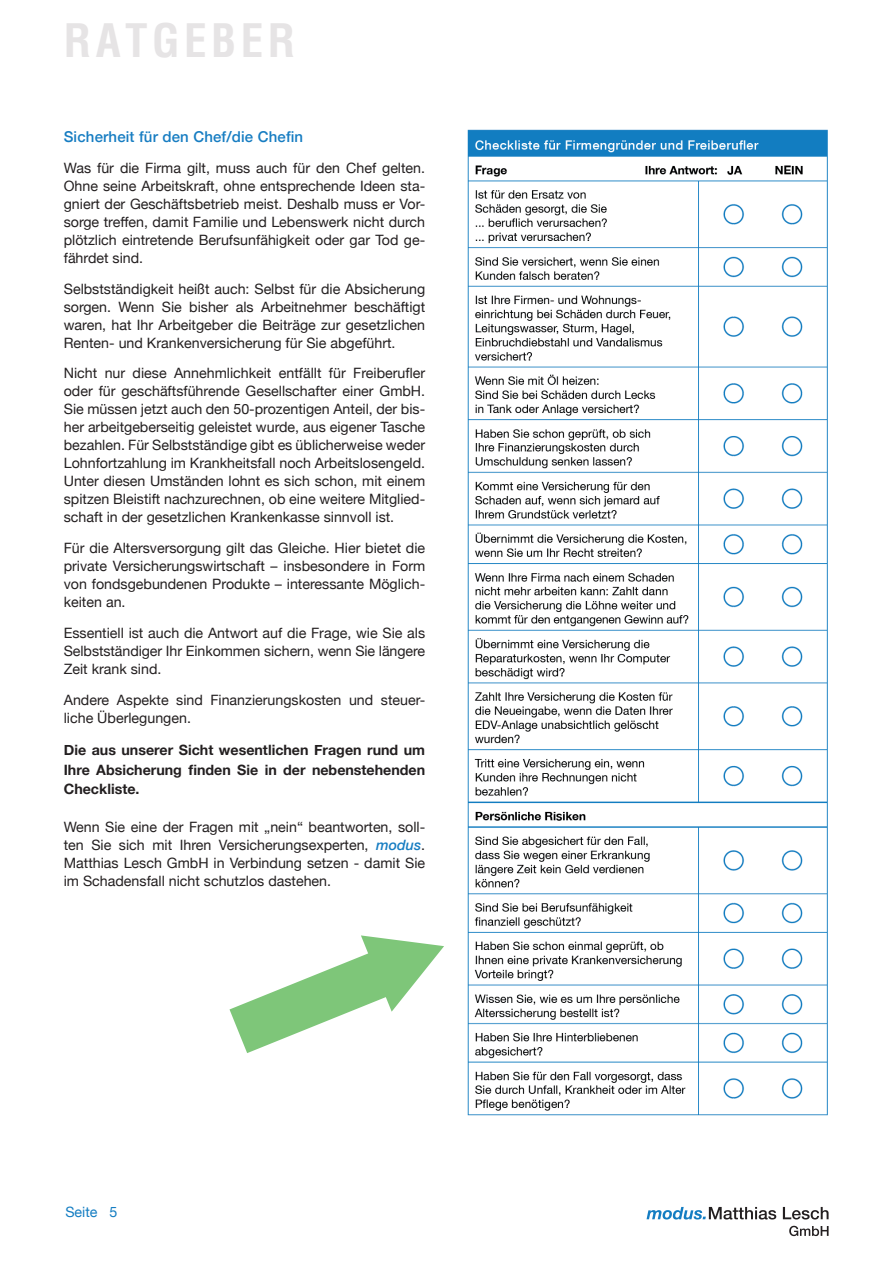
<style>
.page{position:relative;width:893px;height:1263px;background:#fff}
.page>*{position:absolute;margin:0;border:0;box-sizing:border-box;transform-origin:0 0}
.t1{font:700 condensed 45px "Helvetica";letter-spacing:.1em;color:#e6e4e5}
.t2{font:500 15px "Helvetica Neue";letter-spacing:.01em;color:#177dc2}
.t3{font:14.25px/18px "Helvetica Neue";color:#231f20;text-align:justify}
.t4{font:700 14.25px/19.5px "Helvetica Neue";color:#231f20;text-align:justify}
.t5{font:14.25px "Helvetica Neue";color:#147dc2}
.s1{font-weight:500;font-style:italic;color:#177dc2}
</style>
<div class="page">
<svg style="left:789px;top:1226px;width:40px;height:10px"></svg>
<svg style="left:646px;top:1207px;width:182px;height:12px"></svg>
<svg style="left:229px;top:935px;width:215px;height:118px"></svg>
<img style="left:467px;top:129px;width:361px;height:987px">
<h1 class="t1" style="left:64px;top:11px;width:233px">RATGEBER</h1>
<p class="t2" style="left:64px;top:125px;width:241px">Sicherheit für den Chef/die Chefin</p>
<p class="t3" style="left:64px;top:160px;width:363px">Was für die Firma gilt, muss auch für den Chef gelten.<br>Ohne seine Arbeitskraft, ohne entsprechende Ideen sta&shy;gniert der Geschäftsbetrieb meist. Deshalb muss er Vor&shy;sorge treffen, damit Familie und Lebenswerk nicht durch plötzlich eintretende Berufsunfähigkeit oder gar Tod ge&shy;fährdet sind.</p>
<p class="t3" style="left:64px;top:280px;width:363px">Selbstständigkeit heißt auch: Selbst für die Absicherung sorgen. Wenn Sie bisher als Arbeitnehmer beschäftigt waren, hat Ihr Arbeitgeber die Beiträge zur gesetzlichen Renten- und Krankenversicherung für Sie abgeführt.</p>
<p class="t3" style="left:64px;top:365px;width:363px">Nicht nur diese Annehmlichkeit entfällt für Freiberufler oder für geschäftsführende Gesellschafter einer GmbH.<br>Sie müssen jetzt auch den 50-prozentigen Anteil, der bis&shy;her arbeitgeberseitig geleistet wurde, aus eigener Tasche bezahlen. Für Selbstständige gibt es üblicherweise weder Lohnfortzahlung im Krankheitsfall noch Arbeitslosengeld.<br>Unter diesen Umständen lohnt es sich schon, mit einem spitzen Bleistift nachzurechnen, ob eine weitere Mitglied&shy;schaft in der gesetzlichen Krankenkasse sinnvoll ist.</p>
<p class="t3" style="left:64px;top:540px;width:363px">Für die Altersversorgung gilt das Gleiche. Hier bietet die private Versicherungswirtschaft – insbesondere in Form von fondsgebundenen Produkte – interessante Möglich&shy;keiten an.</p>
<p class="t3" style="left:64px;top:625px;width:363px">Essentiell ist auch die Antwort auf die Frage, wie Sie als Selbstständiger Ihr Einkommen sichern, wenn Sie längere Zeit krank sind.</p>
<p class="t3" style="left:64px;top:691px;width:363px">Andere Aspekte sind Finanzierungskosten und steuer&shy;liche Überlegungen.</p>
<p class="t4" style="left:64px;top:740px;width:363px">Die aus unserer Sicht wesentlichen Fragen rund um Ihre Absicherung finden Sie in der nebenstehenden Checkliste.</p>
<p class="t3" style="left:64px;top:818px;width:363px">Wenn Sie eine der Fragen mit „nein“ beantworten, soll&shy;ten Sie sich mit Ihren Versicherungsexperten, <span class="s1">modus</span>.<br>Matthias Lesch GmbH in Verbindung setzen - damit Sie im Schadensfall nicht schutzlos dastehen.</p>
<p class="t5" style="left:65px;top:1202px;width:54px">Seite 5</p>
</div>
